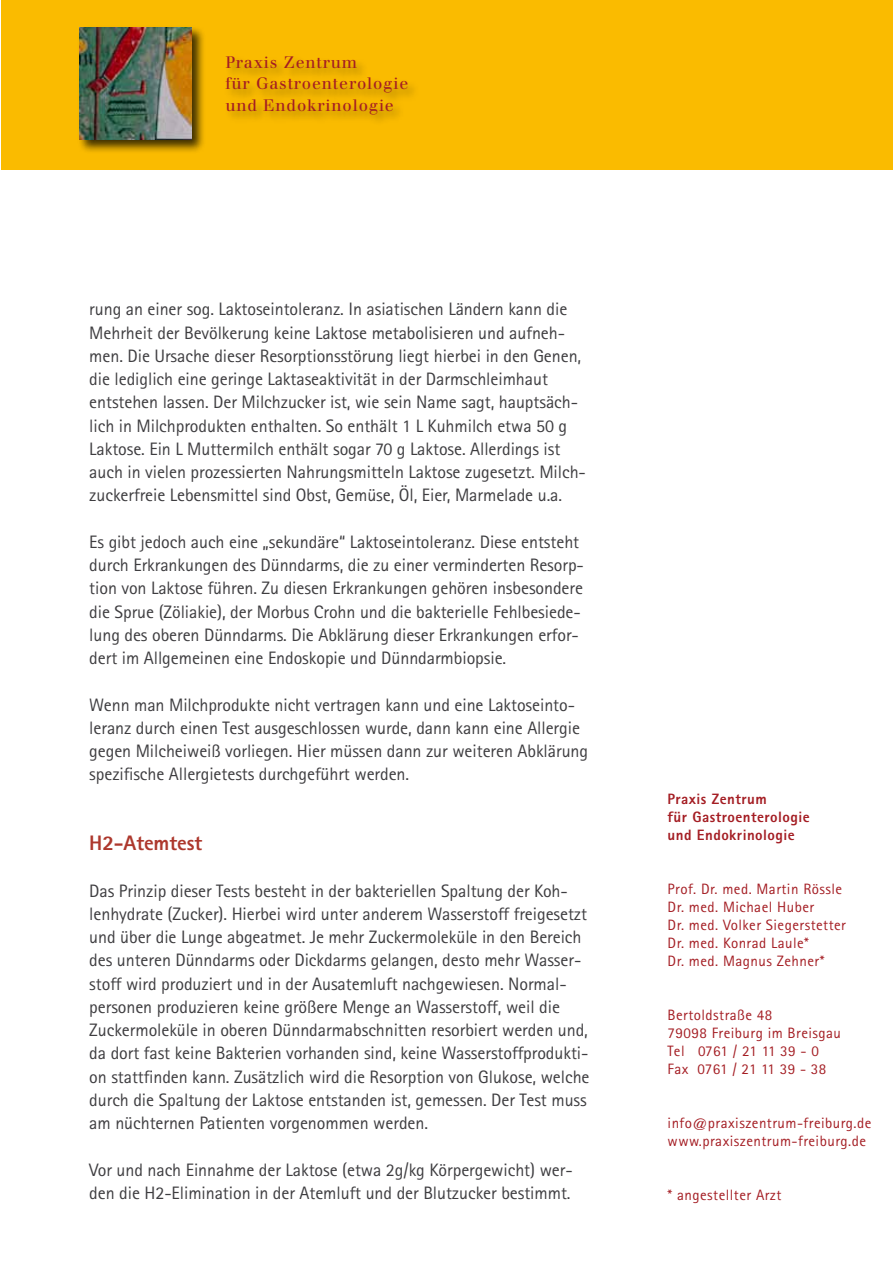
<style>
.page{position:relative;width:893px;height:1263px;background:#fff}
.page>*{position:absolute;margin:0;border:0;box-sizing:border-box;transform-origin:0 0}
.t1{font:800 21px "Rotis Sans Serif";letter-spacing:-.005em;color:#ad382d}
.t2{font:18px/23.2px "Rotis Sans Serif";letter-spacing:-.005em;color:#3e3d40}
.t3{font:16.2px/21.1px "Walbaum";letter-spacing:.05em;color:#a41d23}
.t4{font:15px/18px "Rotis Sans Serif";letter-spacing:.03em;color:#a41d23}
.t5{font:800 15px/18px "Rotis Sans Serif";letter-spacing:.03em;color:#a41d23}
</style>
<div class="page">
<div style="left:1px;top:0;width:891px;height:170px;background:#fabb00"></div>
<div style="left:77px;top:26px;width:129px;height:128px;background:#000;opacity:.75"></div>
<img style="left:79px;top:27px;width:113px;height:113px">
<div style="left:224px;top:54px;width:197px;height:72px;background:#000;opacity:.4"></div>
<p class="t3" style="left:225px;top:52px;width:185px">Praxis Zentrum<br>für Gastroenterologie und Endokrinologie</p>
<p class="t2" style="left:89px;top:297px;width:498px">rung an einer sog. Laktoseintoleranz. In asiatischen Ländern kann die Mehrheit der Bevölkerung keine Laktose metabolisieren und aufneh&shy;men. Die Ursache dieser Resorptionsstörung liegt hierbei in den Genen, die lediglich eine geringe Laktaseaktivität in der Darmschleimhaut entstehen lassen. Der Milchzucker ist, wie sein Name sagt, hauptsäch&shy;lich in Milchprodukten enthalten. So enthält 1 L Kuhmilch etwa 50 g Laktose. Ein L Muttermilch enthält sogar 70 g Laktose. Allerdings ist auch in vielen prozessierten Nahrungsmitteln Laktose zugesetzt. Milch&shy;zuckerfreie Lebensmittel sind Obst, Gemüse, Öl, Eier, Marmelade u.a.</p>
<p class="t2" style="left:89px;top:530px;width:496px">Es gibt jedoch auch eine „sekundäre“ Laktoseintoleranz. Diese entsteht durch Erkrankungen des Dünndarms, die zu einer verminderten Resorp&shy;tion von Laktose führen. Zu diesen Erkrankungen gehören insbesondere die Sprue (Zöliakie), der Morbus Crohn und die bakterielle Fehlbesiede&shy;lung des oberen Dünndarms. Die Abklärung dieser Erkrankungen erfor&shy;dert im Allgemeinen eine Endoskopie und Dünndarmbiopsie.</p>
<p class="t2" style="left:89px;top:693px;width:500px">Wenn man Milchprodukte nicht vertragen kann und eine Laktoseinto&shy;leranz durch einen Test ausgeschlossen wurde, dann kann eine Allergie gegen Milcheiweiß vorliegen. Hier müssen dann zur weiteren Abklärung spezifische Allergietests durchgeführt werden.</p>
<p class="t1" style="left:89px;top:830px;width:114px">H2-Atemtest</p>
<p class="t2" style="left:89px;top:879px;width:502px">Das Prinzip dieser Tests besteht in der bakteriellen Spaltung der Koh&shy;lenhydrate (Zucker). Hierbei wird unter anderem Wasserstoff freigesetzt und über die Lunge abgeatmet. Je mehr Zuckermoleküle in den Bereich des unteren Dünndarms oder Dickdarms gelangen, desto mehr Wasser&shy;stoff wird produziert und in der Ausatemluft nachgewiesen. Normal&shy;personen produzieren keine größere Menge an Wasserstoff, weil die Zuckermoleküle in oberen Dünndarmabschnitten resorbiert werden und, da dort fast keine Bakterien vorhanden sind, keine Wasserstoffprodukti&shy;on stattfinden kann. Zusätzlich wird die Resorption von Glukose, welche durch die Spaltung der Laktose entstanden ist, gemessen. Der Test muss am nüchternen Patienten vorgenommen werden.</p>
<p class="t2" style="left:89px;top:1158px;width:485px">Vor und nach Einnahme der Laktose (etwa 2g/kg Körpergewicht) wer&shy;den die H2-Elimination in der Atemluft und der Blutzucker bestimmt.</p>
<p class="t5" style="left:668px;top:789px;width:144px">Praxis Zentrum<br>für Gastroenterologie und Endokrinologie</p>
<p class="t4" style="left:668px;top:879px;width:180px">Prof. Dr. med. Martin Rössle<br>Dr. med. Michael Huber<br>Dr. med. Volker Siegerstetter<br>Dr. med. Konrad Laule*<br>Dr. med. Magnus Zehner*</p>
<p class="t4" style="left:668px;top:1005px;width:175px">Bertoldstraße 48<br>79098 Freiburg im Breisgau<br>Tel 0761 / 21 11 39 - 0<br>Fax 0761 / 21 11 39 - 38</p>
<p class="t4" style="left:668px;top:1113px;width:205px">info@praxiszentrum-freiburg.de www.praxiszentrum-freiburg.de</p>
<p class="t4" style="left:668px;top:1185px;width:115px">* angestellter Arzt</p>
</div>
